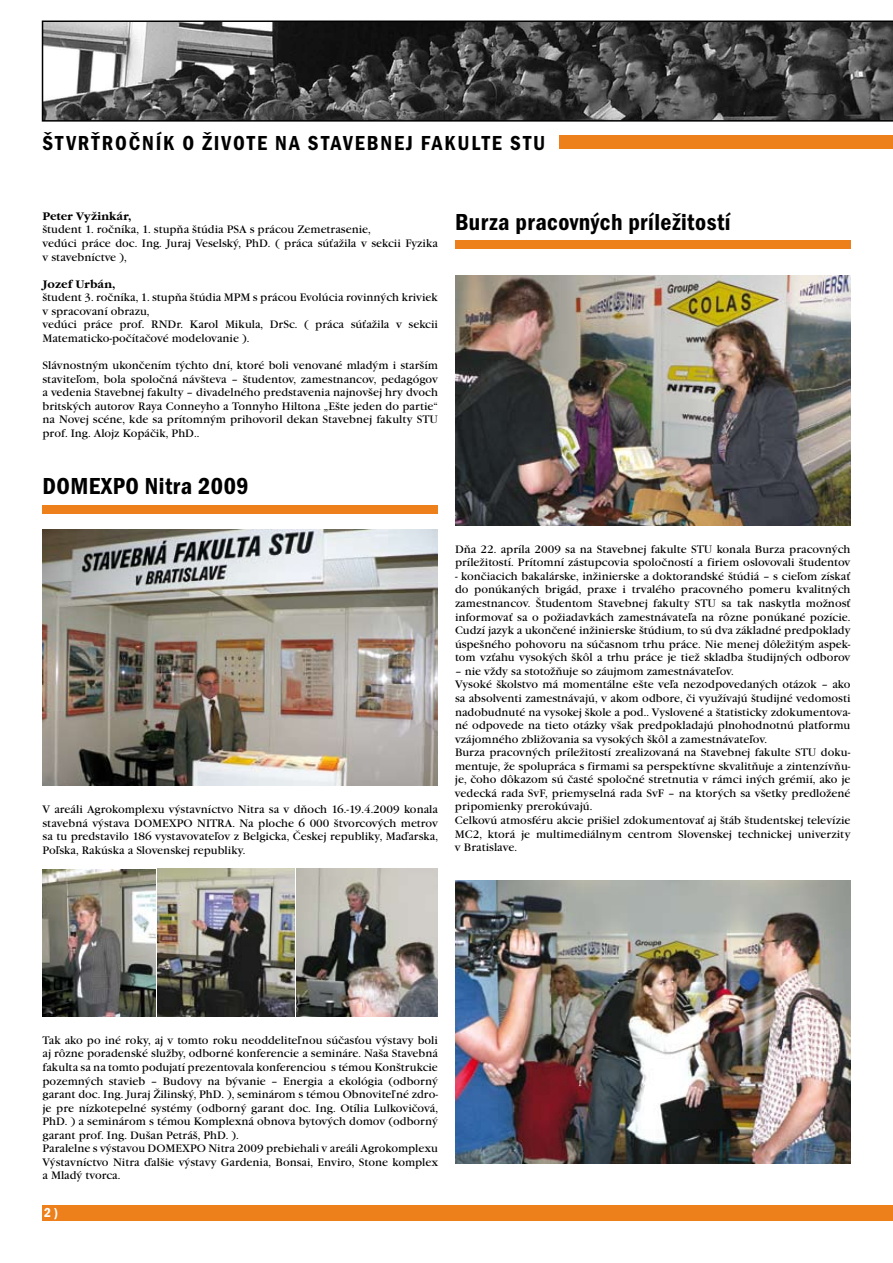
<style>
.page{position:relative;width:893px;height:1263px;background:#fff}
.page>*{position:absolute;margin:0;border:0;box-sizing:border-box;transform-origin:0 0}
.t1{font:600 condensed 24px "Franklin Got Itc TEE";letter-spacing:.02em;color:#000}
.t2{font:600 condensed 21px "Franklin Got Itc TEE";letter-spacing:.09em;color:#000}
.t3{font:600 condensed 13.5px "Franklin Got Itc TEE";color:#fff}
.t4{font:11.25px/13.5px "Garamond Itc TEE";color:#000}
.t5{font:700 11.25px "Garamond Itc TEE";color:#000}
</style>
<div class="page">
<div style="left:559px;top:135px;width:334px;height:14px;background:#ee801b"></div>
<div style="left:43px;top:1205px;width:850px;height:15px;background:#ee801b"></div>
<svg style="left:42px;top:21px;width:851px;height:101px;background:#4e4e4e"></svg>
<div style="left:43px;top:505px;width:395px;height:8px;background:#ee801b"></div>
<img style="left:43px;top:529px;width:394px;height:257px">
<img style="left:43px;top:869px;width:252px;height:148px">
<div style="left:455px;top:240px;width:395px;height:9px;background:#ee801b"></div>
<img style="left:455px;top:275px;width:395px;height:251px">
<img style="left:455px;top:880px;width:395px;height:284px">
<img style="left:297px;top:869px;width:141px;height:147px">
<h2 class="t2" style="left:43px;top:131px;width:291px">ŠTVRŤROČNÍK O ŽIVOTE NA Stave</h2>
<h2 class="t2" style="left:367px;top:131px;width:178px">bnej fakulte STU</h2>
<p class="t5" style="left:43px;top:210px;width:90px">Peter Vyžinkár,</p>
<p class="t4" style="left:43px;top:223px;width:397px">študent 1. ročníka, 1. stupňa štúdia PSA s prácou Zemetrasenie,<br>vedúci práce doc. Ing. Juraj Veselský, PhD. ( práca súťažila v sekcii Fyzika v stavebníctve ),</p>
<p class="t5" style="left:43px;top:277px;width:74px">Jozef Urbán,</p>
<p class="t4" style="left:43px;top:291px;width:397px">študent 3. ročníka, 1. stupňa štúdia MPM s prácou Evolúcia rovinných kriviek v spracovaní obrazu,<br>vedúci práce prof. RNDr. Karol Mikula, DrSc. ( práca súťažila v sekcii Matematicko-počítačové modelovanie ).</p>
<p class="t4" style="left:43px;top:359px;width:397px;text-align:justify">Slávnostným ukončením týchto dní, ktoré boli venované mladým i starším staviteľom, bola spoločná návšteva – študentov, zamestnancov, pedagógov a vedenia Stavebnej fakulty – divadelného predstavenia najnovšej hry dvoch britských autorov Raya Conneyho a Tonnyho Hiltona „Ešte jeden do partie“ na Novej scéne, kde sa prítomným prihovoril dekan Stavebnej fakulty STU prof. Ing. Alojz Kopáčik, PhD..</p>
<h1 class="t1" style="left:43px;top:472px;width:208px">DOMEXPO Nitra 2009</h1>
<h1 class="t1" style="left:455px;top:208px;width:277px">Burza pracovných príležitostí</h1>
<p class="t4" style="left:43px;top:803px;width:397px;text-align:justify">V areáli Agrokomplexu výstavníctvo Nitra sa v dňoch 16.-19.4.2009 konala stavebná výstava DOMEXPO NITRA. Na ploche 6 000 štvorcových metrov sa tu predstavilo 186 vystavovateľov z Belgicka, Českej republiky, Maďarska, Poľska, Rakúska a Slovenskej republiky.</p>
<p class="t4" style="left:455px;top:542px;width:397px">Dňa 22. apríla 2009 sa na Stavebnej fakulte STU konala Burza pracovných príležitostí. Prítomní zástupcovia spoločností a firiem oslovovali študentov</p>
<p class="t4" style="left:455px;top:569px;width:397px;text-align:justify">- končiacich bakalárske, inžinierske a doktorandské štúdiá – s cieľom získať do ponúkaných brigád, praxe i trvalého pracovného pomeru kvalitných zamestnancov. Študentom Stavebnej fakulty STU sa tak naskytla možnosť informovať sa o požiadavkách zamestnávateľa na rôzne ponúkané pozície.<br>Cudzí jazyk a ukončené inžinierske štúdium, to sú dva základné predpoklady úspešného pohovoru na súčasnom trhu práce. Nie menej dôležitým aspek&shy;tom vzťahu vysokých škôl a trhu práce je tiež skladba študijných odborov</p>
<p class="t4" style="left:455px;top:664px;width:397px">– nie vždy sa stotožňuje so záujmom zamestnávateľov.<br>Vysoké školstvo má momentálne ešte veľa nezodpovedaných otázok – ako sa absolventi zamestnávajú, v akom odbore, či využívajú študijné vedomosti nadobudnuté na vysokej škole a pod.. Vyslovené a štatisticky zdokumentova&shy;né odpovede na tieto otázky však predpokladajú plnohodnotnú platformu vzájomného zbližovania sa vysokých škôl a zamestnávateľov.<br>Burza pracovných príležitostí zrealizovaná na Stavebnej fakulte STU doku&shy;mentuje, že spolupráca s firmami sa perspektívne skvalitňuje a zintenzívňu&shy;je, čoho dôkazom sú časté spoločné stretnutia v rámci iných grémií, ako je vedecká rada SvF, priemyselná rada SvF – na ktorých sa všetky predložené pripomienky prerokúvajú.<br>Celkovú atmosféru akcie prišiel zdokumentovať aj štáb študentskej televízie MC2, ktorá je multimediálnym centrom Slovenskej technickej univerzity v Bratislave.</p>
<p class="t4" style="left:43px;top:1033px;width:397px">Tak ako po iné roky, aj v tomto roku neoddeliteľnou súčasťou výstavy boli aj rôzne poradenské služby, odborné konferencie a semináre. Naša Stavebná fakulta sa na tomto podujatí prezentovala konferenciou s témou Konštrukcie pozemných stavieb – Budovy na bývanie – Energia a ekológia (odborný garant doc. Ing. Juraj Žilinský, PhD. ), seminárom s témou Obnoviteľné zdro&shy;je pre nízkotepelné systémy (odborný garant doc. Ing. Otília Lulkovičová, PhD. ) a seminárom s témou Komplexná obnova bytových domov (odborný garant prof. Ing. Dušan Petráš, PhD. ).<br>Paralelne s výstavou DOMEXPO Nitra 2009 prebiehali v areáli Agrokomplexu Výstavníctvo Nitra ďalšie výstavy Gardenia, Bonsai, Enviro, Stone komplex a Mladý tvorca.</p>
<p class="t3" style="left:44px;top:1205px;width:16px">2)</p>
</div>
